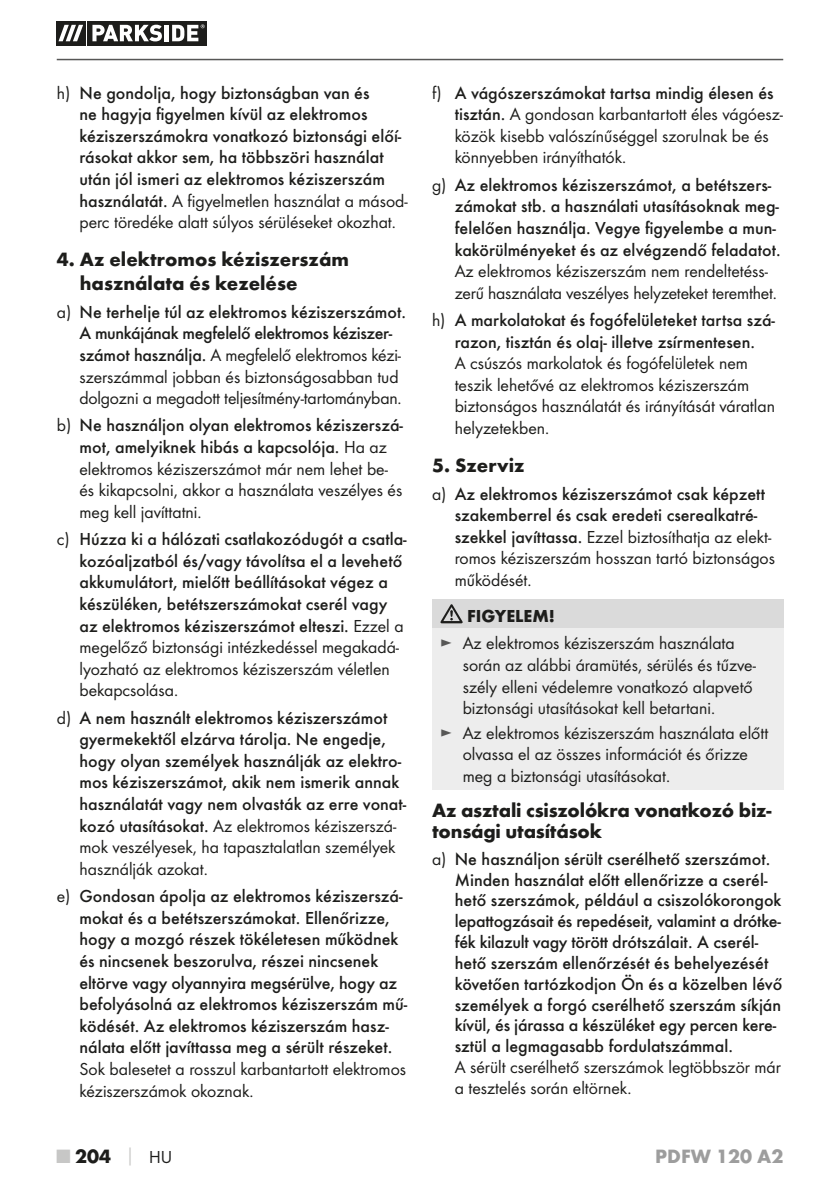
<style>
.page{position:relative;width:840px;height:1191px;background:#fff}
.page>*{position:absolute;margin:0;border:0;box-sizing:border-box;transform-origin:0 0}
.t1{font:700 20px/24px "Futura";color:#1d1d1b}
.t2{font:700 20px "Futura";color:#9d9d9d}
.t3{font:500 18px/21.6px "Futura";color:#1d1d1b}
.t4{font:18px/21.6px "Futura Boo";color:#1d1d1b}
.t5{font:700 18px "Futura";color:#1d1d1b}
.s1{font-family:"Futura Boo";font-weight:400}
.s2{font-family:"Futura";font-weight:500}
.s3{color:#575756}
.s4{color:#c7c7c6}
.s5{font-size:18px;color:#c7c7c6}
.s6{font-family:"Futura Boo";font-weight:400;font-size:18px}
</style>
<div class="page">
<hr style="left:57px;top:59px;width:725px;height:1px;background:#575756">
<svg style="left:85px;top:21px;width:122px;height:24px"></svg>
<div style="left:56px;top:21px;width:29px;height:24px;background:#1d1d1b"></div>
<div style="left:87px;top:21px;width:119px;height:24px;background:#1d1d1b"></div>
<svg style="left:58px;top:25px;width:25px;height:16px"></svg>
<svg style="left:92px;top:25px;width:70px;height:16px"></svg>
<hr style="left:164px;top:25px;width:4px;height:16px;background:#fff">
<svg style="left:172px;top:24px;width:32px;height:17px"></svg>
<div style="left:432px;top:599px;width:350px;height:29px;background:#dadada"></div>
<div style="left:432px;top:628px;width:350px;height:162px;background:#ededed"></div>
<svg style="left:440px;top:604px;width:22px;height:19px"></svg>
<p class="t3" style="left:79px;top:83px;width:323px;text-indent:-23px"><span class="s1">h)</span> Ne gondolja, hogy biztonságban van és<br>ne hagyja figyelmen kívül az elektromos kéziszerszámokra vonatkozó biztonsági előí&shy;rásokat akkor sem, ha többszöri használat után jól ismeri az elektromos kéziszerszám</p>
<p class="t4" style="left:79px;top:191px;width:329px"><span class="s2">használatát.</span> A figyelmetlen használat a másod&shy;perc töredéke alatt súlyos sérüléseket okozhat.</p>
<p class="t1" style="left:80px;top:249px;width:270px;text-indent:-23px">4. Az elektromos kéziszerszám használata és kezelése</p>
<p class="t3" style="left:57px;top:302px;width:350px;text-align:center"><span class="s1">a)</span> Ne terhelje túl az elektromos kéziszerszámot.<br>A munkájának megfelelő elektromos kézis zer-</p>
<p class="t4" style="left:79px;top:345px;width:323px"><span class="s2">számot használja.</span> A megfelelő elektromos kézi&shy;szerszámmal jobban és biztonságosabban tud dolgozni a megadott teljesítmény-tartomány ban.</p>
<p class="t3" style="left:57px;top:415px;width:347px;text-align:center"><span class="s1">b)</span> Ne használjon olyan elektromos kéziszerszá&shy;mot, amelyiknek hibás a kapcsolója. <span class="s1">Ha az</span></p>
<p class="t4" style="left:79px;top:458px;width:324px">elektromos kéziszerszámot már nem lehet be&shy;és kikapcsolni, akkor a használata veszélyes és meg kell javíttatni.</p>
<p class="t3" style="left:79px;top:529px;width:328px;text-indent:-23px"><span class="s1">c)</span> Húzza ki a hálózati csatlakozódugót a csatla&shy;kozóaljzatból és/vagy távolítsa el a levehető akkumulátort, mielőtt beállításokat végez a készüléken, betétszerszámokat cserél vagy az elektromos kéziszerszámot elteszi. <span class="s1">Ezzel a</span></p>
<p class="t4" style="left:79px;top:637px;width:321px">megelőző biztonsági intézkedéssel megakadá&shy;lyozható az elektromos kéziszerszám véletlen bekapcsolása.</p>
<p class="t3" style="left:79px;top:707px;width:328px;text-indent:-23px"><span class="s1">d)</span> A nem használt elektromos kéziszerszámot gyermekektől elzárva tárolja. Ne engedje, hogy olyan személyek használják az elektro&shy;mos kéziszerszámot, akik nem ismerik annak használatát vagy nem olvasták az erre vonat-</p>
<p class="t4" style="left:79px;top:815px;width:318px;text-align:justify"><span class="s2">kozó utasításokat.</span> Az elektromos kéziszerszá&shy;mok veszélyesek, ha tapasztalatlan személyek használják azokat.</p>
<p class="t3" style="left:79px;top:886px;width:329px;text-indent:-23px"><span class="s1">e)</span> Gondosan ápolja az elektromos kéziszerszá&shy;mokat és a betétszerszámokat. Ellenőrizze, hogy a mozgó részek tökéletesen működnek és nincsenek beszorulva, részei nincsenek eltörve vagy olyannyira megsérülve, hogy az befolyásolná az elektromos kéziszerszám mű&shy;ködését. Az elektromos kéziszerszám hasz&shy;nálata előtt javíttassa meg a sérült részeket.</p>
<p class="t4" style="left:79px;top:1059px;width:328px">Sok balesetet a rosszul karbantartott elektromos kéziszerszámok okoznak.</p>
<p class="t3" style="left:432px;top:83px;width:343px"><span class="s1">f)</span> A vágószerszámokat tartsa mindig élesen és</p>
<p class="t4" style="left:454px;top:104px;width:330px"><span class="s2">tisztán.</span> A gondosan karbantartott éles vágóesz&shy;közök kisebb valószínűséggel szorulnak be és könnyebben irányíthatók.</p>
<p class="t3" style="left:454px;top:175px;width:327px;text-indent:-23px"><span class="s1">g)</span> Az elektromos kéziszerszámot, a betétszers&shy;zámokat stb. a használati utasításoknak meg&shy;felelően használja. Vegye figyelembe a mun&shy;kakörülményeket és az elvégzendő feladatot.</p>
<p class="t4" style="left:454px;top:261px;width:323px">Az elektromos kéziszerszám nem rendeltetéss&shy;zerű használata veszélyes helyzeteket teremthet.</p>
<p class="t3" style="left:432px;top:310px;width:344px;text-align:center"><span class="s1">h)</span> A markolatokat és fogófelületeket tartsa szá&shy;razon, tisztán és olaj- illetve zsírmentesen.</p>
<p class="t4" style="left:454px;top:353px;width:321px">A csúszós markolatok és fogófelületek nem teszik lehetővé az elektromos kéziszerszám biztonságos használatát és irányítását váratlan helyzetekben.</p>
<p class="t1" style="left:432px;top:455px;width:94px">5. Szerviz</p>
<p class="t3" style="left:454px;top:483px;width:311px;text-indent:-23px"><span class="s1">a)</span> Az elektromos kéziszerszámot csak képzett szakemberrel és csak eredeti cserealkatré-</p>
<p class="t4" style="left:454px;top:527px;width:322px"><span class="s2">szekkel javíttassa.</span> Ezzel biztosíthatja az elekt&shy;romos kéziszerszám hosszan tartó biztonságos működését.</p>
<p class="t5" style="left:467px;top:608px;width:89px">FIGYELEM!</p>
<p class="t4" style="left:462px;top:633px;width:294px;text-indent:-23px"><span class="s3">►</span> Az elektromos kéziszerszám használata során az alábbi áramütés, sérülés és tűzve&shy;szély elleni védelemre vonatkozó alapvető biztonsági utasításokat kell betartani.</p>
<p class="t4" style="left:462px;top:722px;width:307px;text-indent:-23px"><span class="s3">►</span> Az elektromos kéziszerszám használata előtt olvassa el az összes információt és őrizze meg a biztonsági utasításokat.</p>
<p class="t1" style="left:432px;top:801px;width:341px;line-height:21px">Az asztali csiszolókra vonatkozó biz&shy;tonsági utasítások</p>
<p class="t3" style="left:454px;top:849px;width:329px;line-height:20.8px;text-indent:-23px"><span class="s1">a)</span> Ne használjon sérült cserélhető szerszámot.<br>Minden használat előtt ellenőrizze a cserél&shy;hető szerszámok, például a csiszoló korongok lepattogzásait és repedéseit, valamint a drótke&shy;fék kilazult vagy törött drótszálait. A cserél&shy;hető szerszám ellenőrzését és behelyezését követően tartózkodjon Ön és a közelben lévő személyek a forgó cserélhető szerszám síkján kívül, és járassa a készüléket egy percen kere&shy;sztül a legmagasabb fordulatszámmal.</p>
<p class="t4" style="left:454px;top:1057px;width:327px;line-height:20.8px">A sérült cserélhető szerszámok legtöbbször már a tesztelés során eltörnek.</p>
<p class="t1" style="left:57px;top:1145px;width:117px"><span class="s4">■</span> 204 <span class="s5">│</span> <span class="s6">HU</span></p>
<p class="t2" style="left:655px;top:1147px;width:130px">PDFW 120 A2</p>
</div>
